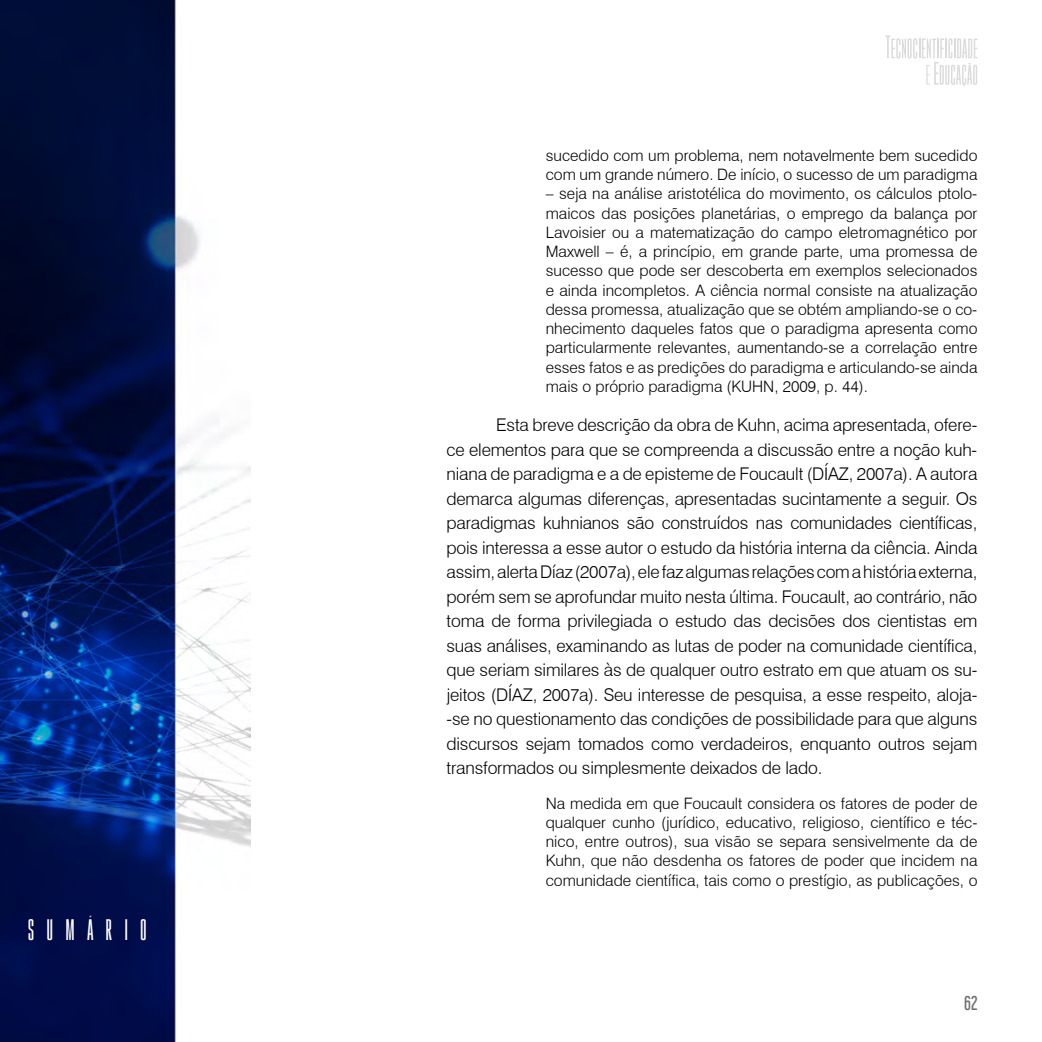
<style>
.page{position:relative;width:1042px;height:1042px;background:#fff}
.page>*{position:absolute;margin:0;border:0;box-sizing:border-box;transform-origin:0 0}
.t1{font:24.5px "Gobold High";letter-spacing:.5em;color:#fff}
.t2{font:300 17.5px/24.5px "Swiss 721 BT";letter-spacing:-.01em;color:#000;text-align:justify}
.t3{font:17.5px "Libel Suit Rg";color:#706f6f}
.t4{font:300 15.75px/19.2px "Swiss 721 BT";color:#000;text-align:justify}
.s1{font-style:inherit}
</style>
<div class="page">
<svg style="left:885px;top:35px;width:92px;height:52px"></svg>
<img style="left:0;top:0;width:250px;height:1042px">
<h1 class="t1" style="left:28px;top:914px;width:121px">SUMÁRIO</h1>
<p class="t4" style="left:546px;top:145px;width:433px">sucedido com um problema, nem notavelmente bem sucedido com um grande número. De início, o sucesso de um paradigma</p>
<p class="t4" style="left:546px;top:184px;width:433px">– seja na análise aristotélica do movimento, os cálculos ptolo&shy;maicos das posições planetárias, o emprego da balança por Lavoisier ou a matematização do campo eletromagnético por Maxwell – é, a princípio, em grande parte, uma promessa de sucesso que pode ser descoberta em exemplos selecionados e ainda incompletos. A ciência normal consiste na atualização dessa promessa, atualização que se obtém ampliando-se o co&shy;nhecimento daqueles fatos que o paradigma apresenta como particularmente relevantes, aumentando-se a correlação entre esses fatos e as predições do paradigma e articulando-se ainda mais o próprio paradigma (KUHN, 2009, p. 44).</p>
<p class="t2" style="left:446px;top:413px;width:532px;text-indent:50px">Esta breve descrição da obra de Kuhn, acima apresentada, ofere&shy;ce elementos para que se compreenda a discussão entre a noção kuh&shy;niana de paradigma e a de episteme de Foucault (DÍAZ, 2007a). A autora demarca algumas diferenças, apresentadas sucintamente a seguir. Os paradigmas kuhnianos são construídos nas comunidades científicas, pois interessa a esse autor o estudo da história interna da ciência. Ainda assim, alerta Díaz (2007a), ele faz algumas relações com a história externa, porém sem se aprofundar muito nesta última. Foucault, ao contrário, não toma de forma privilegiada o estudo das decisões dos cientistas em suas análises, examinando as lutas de poder na comunidade científica, que seriam similares às de qualquer outro estrato em que atuam os su&shy;jeitos (DÍAZ, 2007a<span class="s1">)</span>. Seu interesse de pesquisa, a esse respeito, aloja--se no questionamento das condições de possibilidade para que alguns discursos sejam tomados como verdadeiros, enquanto outros sejam transformados ou simplesmente deixados de lado.</p>
<p class="t4" style="left:546px;top:793px;width:433px">Na medida em que Foucault considera os fatores de poder de qualquer cunho (jurídico, educativo, religioso, científico e téc&shy;nico, entre outros), sua visão se separa sensivelmente da de Kuhn, que não desdenha os fatores de poder que incidem na comunidade científica, tais como o prestígio, as publicações, o</p>
<p class="t3" style="left:964px;top:988px;width:15px">62</p>
</div>
